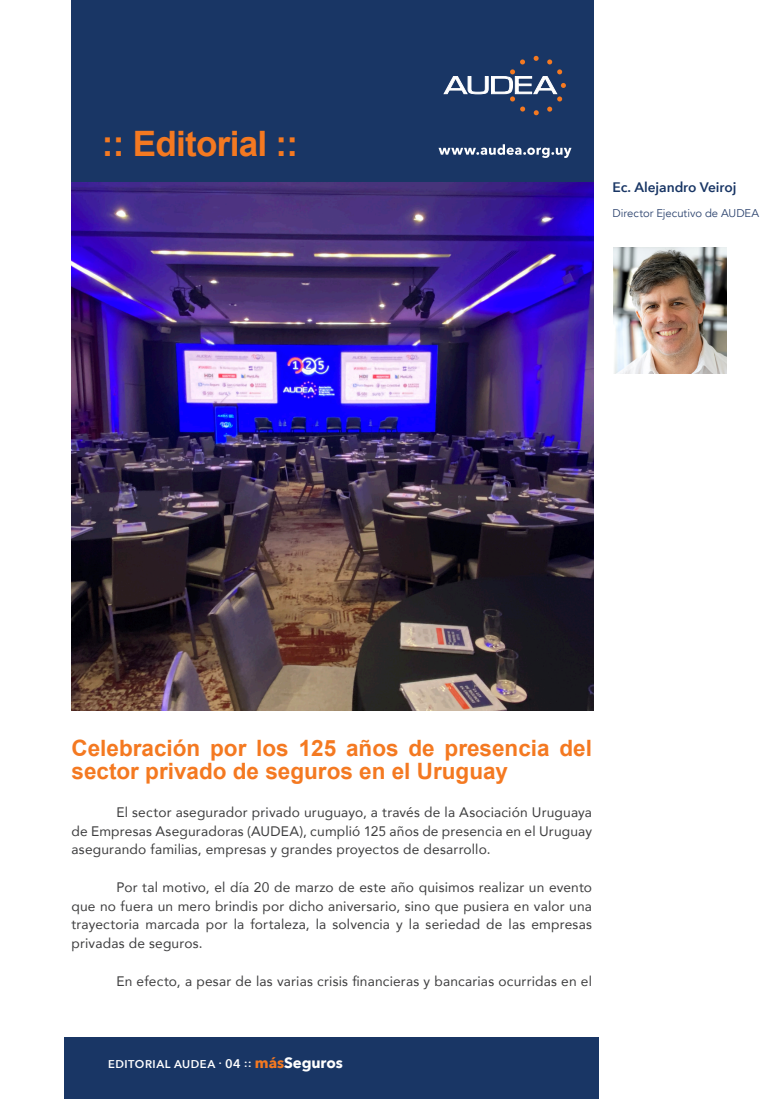
<style>
.page{position:relative;width:780px;height:1099px;background:#fff}
.page>*{position:absolute;margin:0;border:0;box-sizing:border-box;transform-origin:0 0}
.t1{font:700 35px "Arial";letter-spacing:-.02em;color:#f47921}
.t2{font:700 22.5px/23.8px "Arial";color:#f47921}
.t3{font:13.75px/18.8px "Avenir";letter-spacing:.015em;color:#3e3e3f;text-align:justify}
.t4{font:600 13.75px "Avenir Next";letter-spacing:-.005em;color:#193665}
.t5{font:600 11.25px "Avenir Next";letter-spacing:.045em;color:#fff}
.t6{font:11.25px "Avenir";color:#2c436e}
.s1{font-size:12.5px}
.s2{font-weight:700;font-size:15px;color:#f47921}
.s3{font-weight:700;font-size:15px}
</style>
<div class="page">
<div style="left:71px;top:0;width:522px;height:182px;background:#193665"></div>
<div style="left:64px;top:1037px;width:535px;height:61px;background:#193665"></div>
<svg style="left:438px;top:144px;width:133px;height:14px"></svg>
<img style="left:613px;top:247px;width:113px;height:126px">
<svg style="left:444px;top:56px;width:122px;height:59px"></svg>
<img style="left:71px;top:182px;width:522px;height:528px">
<h1 class="t1" style="left:102px;top:120px;width:198px">:: Editorial ::</h1>
<p class="t4" style="left:612px;top:175px;width:125px">Ec. Alejandro Veiroj</p>
<p class="t6" style="left:612px;top:206px;width:148px">Director Ejecutivo de AUDEA</p>
<h2 class="t2" style="left:71px;top:736px;width:522px">Celebración por los 125 años de presencia del sector privado de seguros en el Uruguay</h2>
<p class="t3" style="left:71px;top:802px;width:522px;text-indent:45px">El sector asegurador privado uruguayo, a través de la Asociación Uruguaya de Empresas Aseguradoras (AUDEA), cumplió 125 años de presencia en el Uruguay asegurando familias, empresas y grandes proyectos de desarrollo.</p>
<p class="t3" style="left:71px;top:877px;width:522px;text-indent:45px">Por tal motivo, el día 20 de marzo de este año quisimos realizar un evento que no fuera un mero brindis por dicho aniversario, sino que pusiera en valor una trayectoria marcada por la fortaleza, la solvencia y la seriedad de las empresas privadas de seguros.</p>
<p class="t3" style="left:116px;top:971px;width:477px">En efecto, a pesar de las varias crisis financieras y bancarias ocurridas en el</p>
<p class="t5" style="left:108px;top:1054px;width:236px">EDITORIAL AUDEA . <span class="s1">04</span> :: <span class="s2">más</span><span class="s3">Seguros</span></p>
</div>
